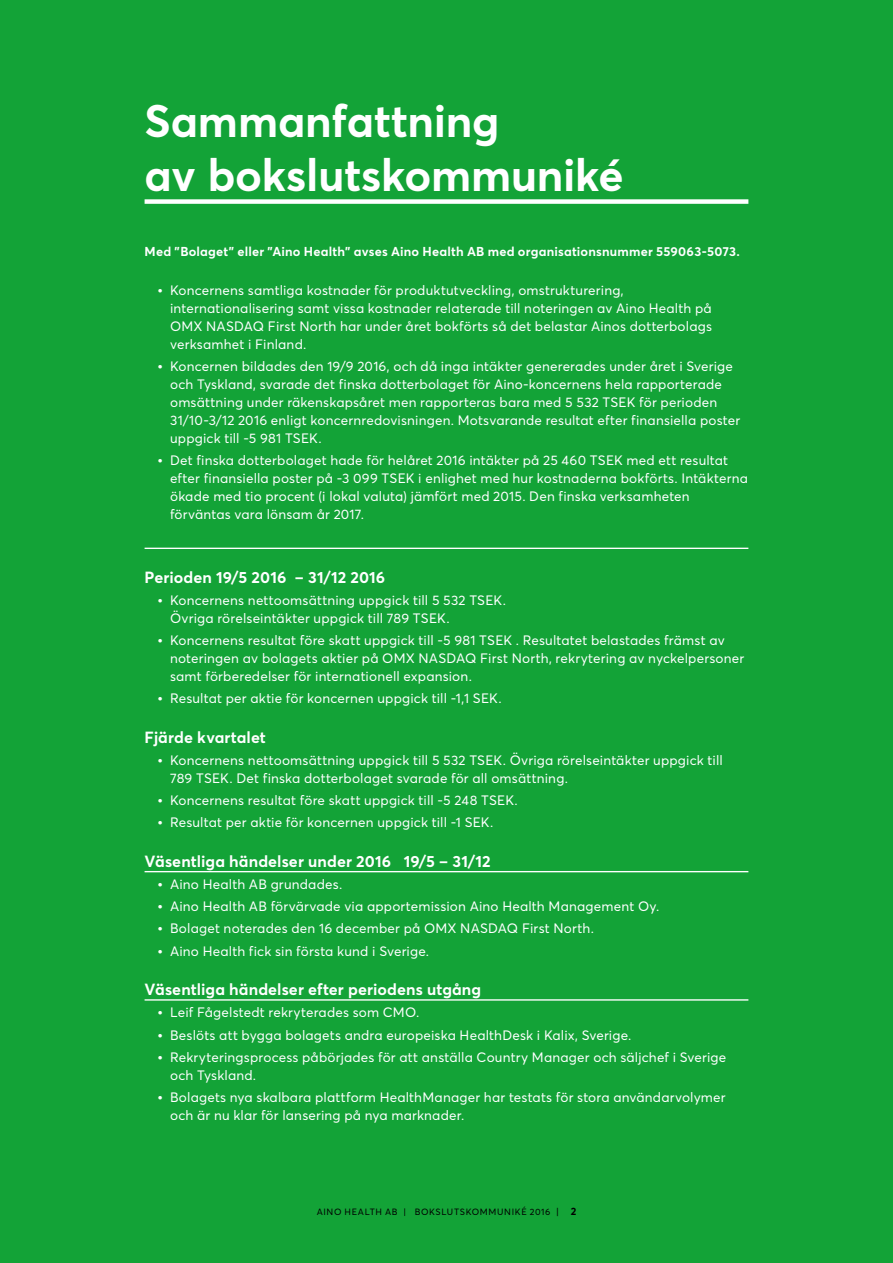
<style>
.page{position:relative;width:893px;height:1263px;background:#13a337}
.page>*{position:absolute;margin:0;border:0;box-sizing:border-box;transform-origin:0 0}
.t1{font:700 45px/54px "Averta Std";letter-spacing:-.005em;color:#fff}
.t2{font:700 15.9px "Averta Std";letter-spacing:.005em;color:#fff}
.t3{font:13.5px/18px "Averta Std";letter-spacing:.015em;color:#fff}
.t4{font:700 12.75px "Averta Std";letter-spacing:.015em;color:#fff}
.t5{font:9px "Averta Std";letter-spacing:.07em;color:#000}
.s1{font-weight:900}
.s2{font-size:9.75px}
.s3{font-weight:700;font-size:10.5px}
</style>
<div class="page">
<div style="left:145px;top:199px;width:603px;height:5px;background:#fff"></div>
<hr style="left:145px;top:548px;width:603px;height:1px;background:#fff">
<hr style="left:145px;top:871px;width:603px;height:1px;background:#fff">
<hr style="left:145px;top:999px;width:603px;height:1px;background:#fff">
<h1 class="t1" style="left:145px;top:93px;width:481px">Sammanfattning<br>av bokslutskommuniké</h1>
<p class="t4" style="left:145px;top:243px;width:597px">Med ”Bolaget” eller ”Aino Health” avses Aino Health AB med organisationsnummer 559063-5073.</p>
<p class="t3" style="left:170px;top:281px;width:543px;text-indent:-13px"><span class="s1">•</span> Koncernens samtliga kostnader för produktutveckling, omstrukturering, internationalisering samt vissa kostnader relaterade till noteringen av Aino Health på OMX NASDAQ First North har under året bokförts så det belastar Ainos dotterbolags verksamhet i Finland.</p>
<p class="t3" style="left:170px;top:357px;width:572px;text-indent:-13px"><span class="s1">•</span> Koncernen bildades den 19/9 2016, och då inga intäkter genererades under året i Sverige och Tyskland, svarade det finska dotterbolaget för Aino-koncernens hela rapporterade omsättning under räkenskapsåret men rapporteras bara med 5 532 TSEK för perioden 31/10-3/12 2016 enligt koncernredovisningen. Motsvarande resultat efter finansiella poster uppgick till -5 981 TSEK.</p>
<p class="t3" style="left:170px;top:451px;width:579px;text-indent:-13px"><span class="s1">•</span> Det finska dotterbolaget hade för helåret 2016 intäkter på 25 460 TSEK med ett resultat efter finansiella poster på -3 099 TSEK i enlighet med hur kostnaderna bokförts. Intäkterna ökade med tio procent (i lokal valuta) jämfört med 2015. Den finska verksamheten förväntas vara lönsam år 2017.</p>
<p class="t2" style="left:145px;top:567px;width:242px">Perioden 19/5 2016 – 31/12 2016</p>
<p class="t3" style="left:170px;top:591px;width:337px;text-indent:-13px"><span class="s1">•</span> Koncernens nettoomsättning uppgick till 5 532 TSEK.<br>Övriga rörelseintäkter uppgick till 789 TSEK.</p>
<p class="t3" style="left:170px;top:631px;width:576px;text-indent:-13px"><span class="s1">•</span> Koncernens resultat före skatt uppgick till -5 981 TSEK . Resultatet belastades främst av noteringen av bolagets aktier på OMX NASDAQ First North, rekrytering av nyckelpersoner samt förberedelser för internationell expansion.</p>
<p class="t3" style="left:157px;top:689px;width:346px"><span class="s1">•</span> Resultat per aktie för koncernen uppgick till -1,1 SEK.</p>
<p class="t2" style="left:145px;top:727px;width:123px">Fjärde kvartalet</p>
<p class="t3" style="left:170px;top:751px;width:554px;text-indent:-13px"><span class="s1">•</span> Koncernens nettoomsättning uppgick till 5 532 TSEK. Övriga rörelseintäkter uppgick till<br>789 TSEK. Det finska dotterbolaget svarade för all omsättning.</p>
<p class="t3" style="left:157px;top:791px;width:362px"><span class="s1">•</span> Koncernens resultat före skatt uppgick till -5 248 TSEK.</p>
<p class="t3" style="left:157px;top:813px;width:338px"><span class="s1">•</span> Resultat per aktie för koncernen uppgick till -1 SEK.</p>
<p class="t2" style="left:145px;top:851px;width:347px">Väsentliga händelser under 2016 19/5 – 31/12</p>
<p class="t3" style="left:157px;top:875px;width:186px"><span class="s1">•</span> Aino Health AB grundades.</p>
<p class="t3" style="left:157px;top:897px;width:504px"><span class="s1">•</span> Aino Health AB förvärvade via apportemission Aino Health Management Oy.</p>
<p class="t3" style="left:157px;top:919px;width:438px"><span class="s1">•</span> Bolaget noterades den 16 december på OMX NASDAQ First North.</p>
<p class="t3" style="left:157px;top:942px;width:273px"><span class="s1">•</span> Aino Health fick sin första kund i Sverige.</p>
<p class="t2" style="left:145px;top:979px;width:338px">Väsentliga händelser efter periodens utgång</p>
<p class="t3" style="left:157px;top:1003px;width:264px"><span class="s1">•</span> Leif Fågelstedt rekryterades som CMO.</p>
<p class="t3" style="left:157px;top:1026px;width:476px"><span class="s1">•</span> Beslöts att bygga bolagets andra europeiska HealthDesk i Kalix, Sverige.</p>
<p class="t3" style="left:170px;top:1048px;width:558px;text-indent:-13px"><span class="s1">•</span> Rekryteringsprocess påbörjades för att anställa Country Manager och säljchef i Sverige och Tyskland.</p>
<p class="t3" style="left:170px;top:1088px;width:557px;text-indent:-13px"><span class="s1">•</span> Bolagets nya skalbara plattform HealthManager har testats för stora användarvolymer och är nu klar för lansering på nya marknader.</p>
<p class="t5" style="left:317px;top:1206px;width:261px">AINO HEALTH AB | BOKSLUTSKOMMUNIKÉ 2016 <span class="s2">|</span> <span class="s3">2</span></p>
</div>
